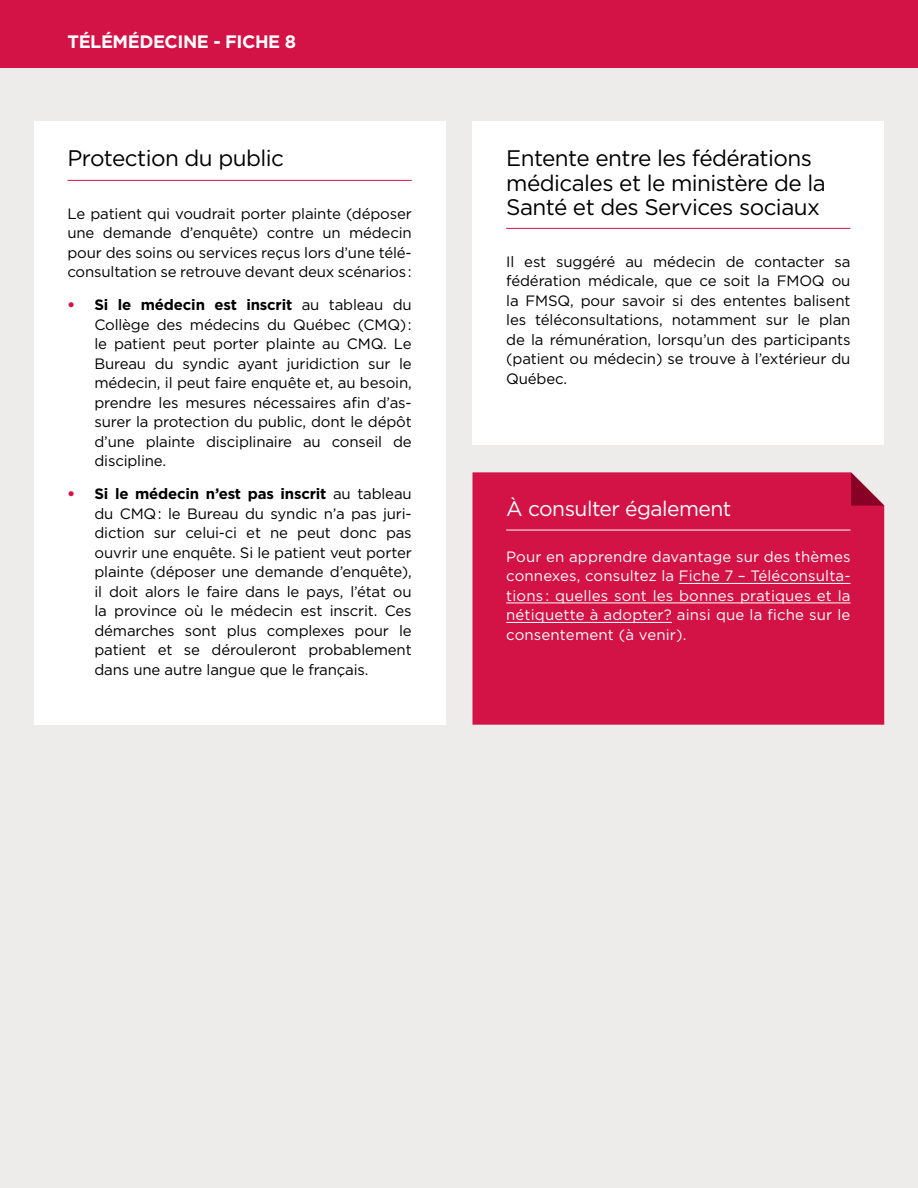
<style>
.page{position:relative;width:918px;height:1188px;background:#edeceb}
.page>*{position:absolute;margin:0;border:0;box-sizing:border-box;transform-origin:0 0}
.t1{font:22.5px/24px "Gotham";letter-spacing:-.025em;color:#000}
.t2{font:21px "Gotham";letter-spacing:-.025em;color:#fff}
.t3{font:700 18px "Gotham";letter-spacing:-.025em;color:#fff}
.t4{font:15px/19.5px "Gotham";letter-spacing:-.01em;color:#000;text-align:justify}
.t5{font:15px/19.5px "Gotham";letter-spacing:.01em;color:#fff;text-align:justify}
.s1{font-weight:900;color:#d31245}
.s2{font-weight:700}
</style>
<div class="page">
<div style="left:34px;top:122px;width:412px;height:603px;background:#fff"></div>
<div style="left:472px;top:472px;width:412px;height:253px;background:#d31245"></div>
<svg style="left:851px;top:472px;width:33px;height:34px"></svg>
<hr style="left:506px;top:530px;width:344px;height:1px;background:#fff">
<div style="left:0;top:0;width:918px;height:68px;background:#d31245"></div>
<hr style="left:68px;top:180px;width:344px;height:1px;background:#d31245">
<div style="left:472px;top:122px;width:412px;height:324px;background:#fff"></div>
<hr style="left:506px;top:228px;width:344px;height:1px;background:#d31245">
<hr style="left:679px;top:583px;width:172px;height:1px;background:#fff">
<hr style="left:506px;top:603px;width:344px;height:1px;background:#fff">
<hr style="left:506px;top:622px;width:166px;height:1px;background:#fff">
<p class="t3" style="left:68px;top:30px;width:230px">TÉLÉMÉDECINE - FICHE 8</p>
<h1 class="t1" style="left:68px;top:146px;width:218px">Protection du public</h1>
<p class="t4" style="left:68px;top:204px;width:346px">Le patient qui voudrait porter plainte (déposer une demande d’enquête) contre un médecin pour des soins ou services reçus lors d’une télé&shy;consultation se retrouve devant deux scénarios :</p>
<p class="t4" style="left:94px;top:295px;width:319px;text-indent:-27px"><span class="s1">•</span> <span class="s2">Si le médecin est inscrit</span> au tableau du Collège des médecins du Québec (CMQ) : le patient peut porter plainte au CMQ. Le Bureau du syndic ayant juridiction sur le médecin, il peut faire enquête et, au besoin, prendre les mesures nécessaires afin d’as&shy;surer la protection du public, dont le dépôt d’une plainte disciplinaire au conseil de discipline.</p>
<p class="t4" style="left:94px;top:484px;width:319px;text-indent:-27px"><span class="s1">•</span> <span class="s2">Si le médecin n’est pas inscrit</span> au tableau du CMQ : le Bureau du syndic n’a pas juri&shy;diction sur celui-ci et ne peut donc pas ouvrir une enquête. Si le patient veut porter plainte (déposer une demande d’enquête), il doit alors le faire dans le pays, l’état ou la province où le médecin est inscrit. Ces démarches sont plus complexes pour le patient et se dérouleront probablement dans une autre langue que le français.</p>
<h1 class="t1" style="left:506px;top:146px;width:321px">Entente entre les fédérations médicales et le ministère de la<br>Santé et des Services sociaux</h1>
<p class="t4" style="left:506px;top:252px;width:346px">Il est suggéré au médecin de contacter sa fédération médicale, que ce soit la FMOQ ou la FMSQ, pour savoir si des ententes balisent les téléconsultations, notamment sur le plan de la rémunération, lorsqu’un des participants (patient ou médecin) se trouve à l’extérieur du Québec.</p>
<h2 class="t2" style="left:506px;top:495px;width:227px">À consulter également</h2>
<p class="t5" style="left:506px;top:547px;width:346px">Pour en apprendre davantage sur des thèmes connexes, consultez la Fiche 7 – Téléconsulta&shy;tions : quelles sont les bonnes pratiques et la nétiquette à adopter? ainsi que la fiche sur le consentement (à venir).</p>
</div>
